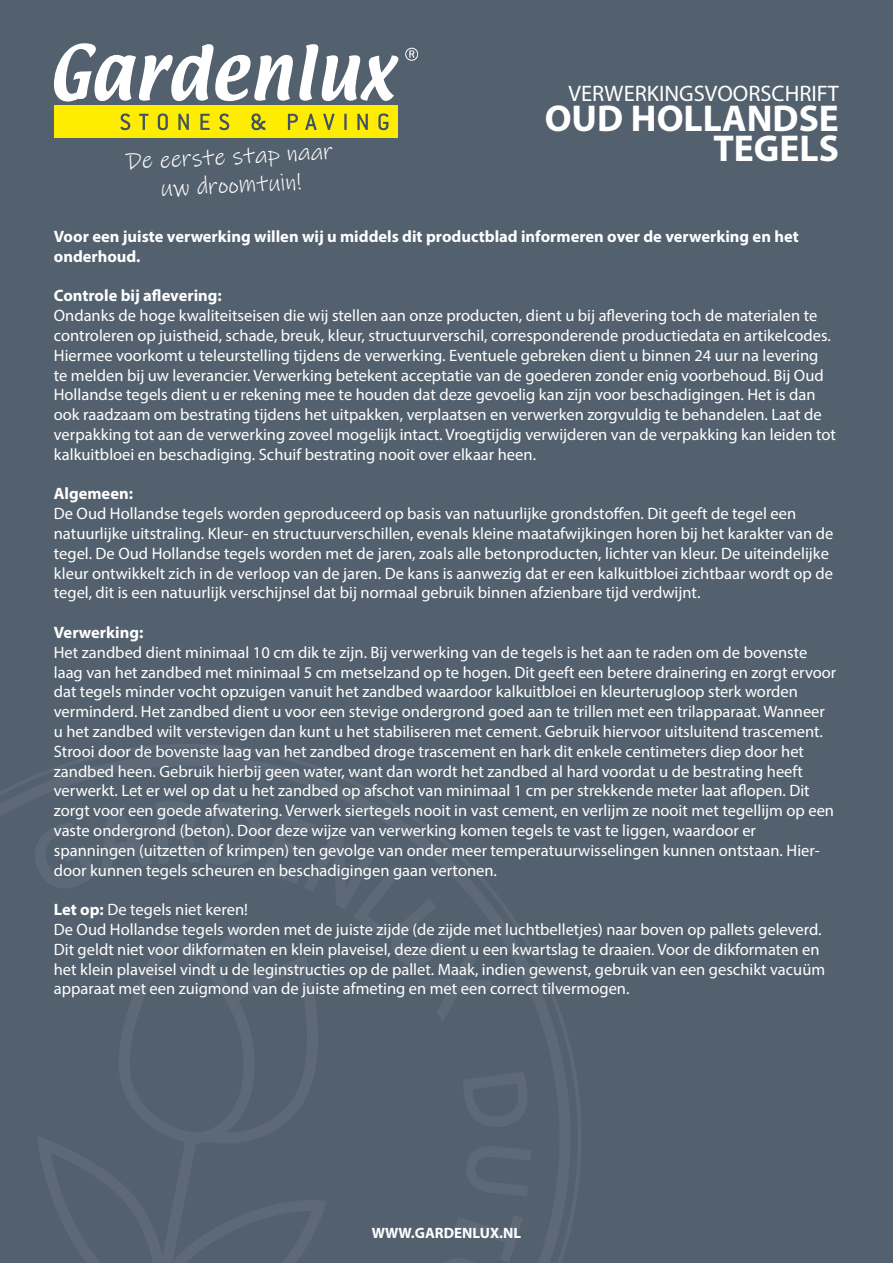
<style>
.page{position:relative;width:893px;height:1263px;background:#53616e}
.page>*{position:absolute;margin:0;border:0;box-sizing:border-box;transform-origin:0 0}
.t1{font:700 37.5px/30px "Myriad Pro";color:#fff;text-align:right}
.t2{font:24px/28.8px "Ink Free";color:#fff;text-align:center}
.t3{font:22.5px "Myriad Pro";color:#fff}
.t4{font:16.5px/19.8px "Myriad Pro";color:#fff}
.t5{font:700 16.5px/19.8px "Myriad Pro";color:#fff}
.t6{font:700 15px "Myriad Pro";color:#fff}
.s1{font-weight:700}
</style>
<div class="page">
<div style="left:55px;top:105px;width:343px;height:33px;background:#ffed00"></div>
<svg style="left:54px;top:43px;width:239px;height:59px"></svg>
<svg style="left:299px;top:44px;width:99px;height:57px"></svg>
<svg style="left:120px;top:113px;width:10px;height:17px"></svg>
<svg style="left:139px;top:114px;width:9px;height:16px"></svg>
<svg style="left:158px;top:113px;width:10px;height:17px"></svg>
<svg style="left:178px;top:114px;width:11px;height:16px"></svg>
<svg style="left:200px;top:114px;width:10px;height:16px"></svg>
<svg style="left:219px;top:113px;width:10px;height:17px"></svg>
<svg style="left:251px;top:113px;width:14px;height:17px"></svg>
<svg style="left:288px;top:114px;width:10px;height:16px"></svg>
<svg style="left:305px;top:114px;width:12px;height:16px"></svg>
<svg style="left:323px;top:114px;width:12px;height:16px"></svg>
<hr style="left:344px;top:114px;width:3px;height:16px;background:#3f5364">
<svg style="left:357px;top:114px;width:11px;height:16px"></svg>
<svg style="left:378px;top:113px;width:11px;height:17px"></svg>
<div style="left:405px;top:48px;width:13px;height:13px;border:1px solid #fff;border-radius:50%"></div>
<svg style="left:409px;top:50px;width:5px;height:8px"></svg>
<h2 class="t2" style="left:125px;top:148px;width:209px;rotate:-3deg">De eerste stap naar uw droomtuin!</h2>
<h3 class="t3" style="left:569px;top:79px;width:272px">VERWERKINGSVOORSCHRIFT</h3>
<h1 class="t1" style="left:545px;top:102px;width:296px">OUD HOLLANDSE<br>TEGELS</h1>
<p class="t5" style="left:54px;top:226px;width:746px">Voor een juiste verwerking willen wij u middels dit productblad informeren over de verwerking en het onderhoud.</p>
<p class="t5" style="left:54px;top:285px;width:170px">Controle bij aflevering:</p>
<p class="t4" style="left:54px;top:305px;width:784px">Ondanks de hoge kwaliteitseisen die wij stellen aan onze producten, dient u bij aflevering toch de materialen te controleren op juistheid, schade, breuk, kleur, structuurverschil, corresponderende productiedata en artikelcodes.<br>Hiermee voorkomt u teleurstelling tijdens de verwerking. Eventuele gebreken dient u binnen 24 uur na levering te melden bij uw leverancier. Verwerking betekent acceptatie van de goederen zonder enig voorbehoud. Bij Oud Hollandse tegels dient u er rekening mee te houden dat deze gevoelig kan zijn voor beschadigingen. Het is dan ook raadzaam om bestrating tijdens het uitpakken, verplaatsen en verwerken zorgvuldig te behandelen. Laat de verpakking tot aan de verwerking zoveel mogelijk intact. Vroegtijdig verwijderen van de verpakking kan leiden tot kalkuitbloei en beschadiging. Schuif bestrating nooit over elkaar heen.</p>
<p class="t5" style="left:54px;top:483px;width:81px">Algemeen:</p>
<p class="t4" style="left:54px;top:503px;width:781px">De Oud Hollandse tegels worden geproduceerd op basis van natuurlijke grondstoffen. Dit geeft de tegel een natuurlijke uitstraling. Kleur- en structuurverschillen, evenals kleine maatafwijkingen horen bij het karakter van de tegel. De Oud Hollandse tegels worden met de jaren, zoals alle betonproducten, lichter van kleur. De uiteindelijke kleur ontwikkelt zich in de verloop van de jaren. De kans is aanwezig dat er een kalkuitbloei zichtbaar wordt op de tegel, dit is een natuurlijk verschijnsel dat bij normaal gebruik binnen afzienbare tijd verdwijnt.</p>
<p class="t5" style="left:54px;top:622px;width:91px">Verwerking:</p>
<p class="t4" style="left:54px;top:642px;width:784px">Het zandbed dient minimaal 10 cm dik te zijn. Bij verwerking van de tegels is het aan te raden om de bovenste laag van het zandbed met minimaal 5 cm metselzand op te hogen. Dit geeft een betere drainering en zorgt ervoor dat tegels minder vocht opzuigen vanuit het zandbed waardoor kalkuitbloei en kleurterugloop sterk worden verminderd. Het zandbed dient u voor een stevige ondergrond goed aan te trillen met een trilapparaat. Wanneer u het zandbed wilt verstevigen dan kunt u het stabiliseren met cement. Gebruik hiervoor uitsluitend trascement.<br>Strooi door de bovenste laag van het zandbed droge trascement en hark dit enkele centimeters diep door het zandbed heen. Gebruik hierbij geen water, want dan wordt het zandbed al hard voordat u de bestrating heeft verwerkt. Let er wel op dat u het zandbed op afschot van minimaal 1 cm per strekkende meter laat aflopen. Dit zorgt voor een goede afwatering. Verwerk siertegels nooit in vast cement, en verlijm ze nooit met tegellijm op een vaste ondergrond (beton). Door deze wijze van verwerking komen tegels te vast te liggen, waardoor er spanningen (uitzetten of krimpen) ten gevolge van onder meer temperatuurwisselingen kunnen ontstaan. Hier&shy;door kunnen tegels scheuren en beschadigingen gaan vertonen.</p>
<p class="t4" style="left:54px;top:899px;width:773px"><span class="s1">Let op:</span> De tegels niet keren!<br>De Oud Hollandse tegels worden met de juiste zijde (de zijde met luchtbelletjes) naar boven op pallets geleverd.<br>Dit geldt niet voor dikformaten en klein plaveisel, deze dient u een kwartslag te draaien. Voor de dikformaten en het klein plaveisel vindt u de leginstructies op de pallet. Maak, indien gewenst, gebruik van een geschikt vacuüm apparaat met een zuigmond van de juiste afmeting en met een correct tilvermogen.</p>
<p class="t6" style="left:372px;top:1223px;width:151px">WWW.GARDENLUX.NL</p>
</div>
